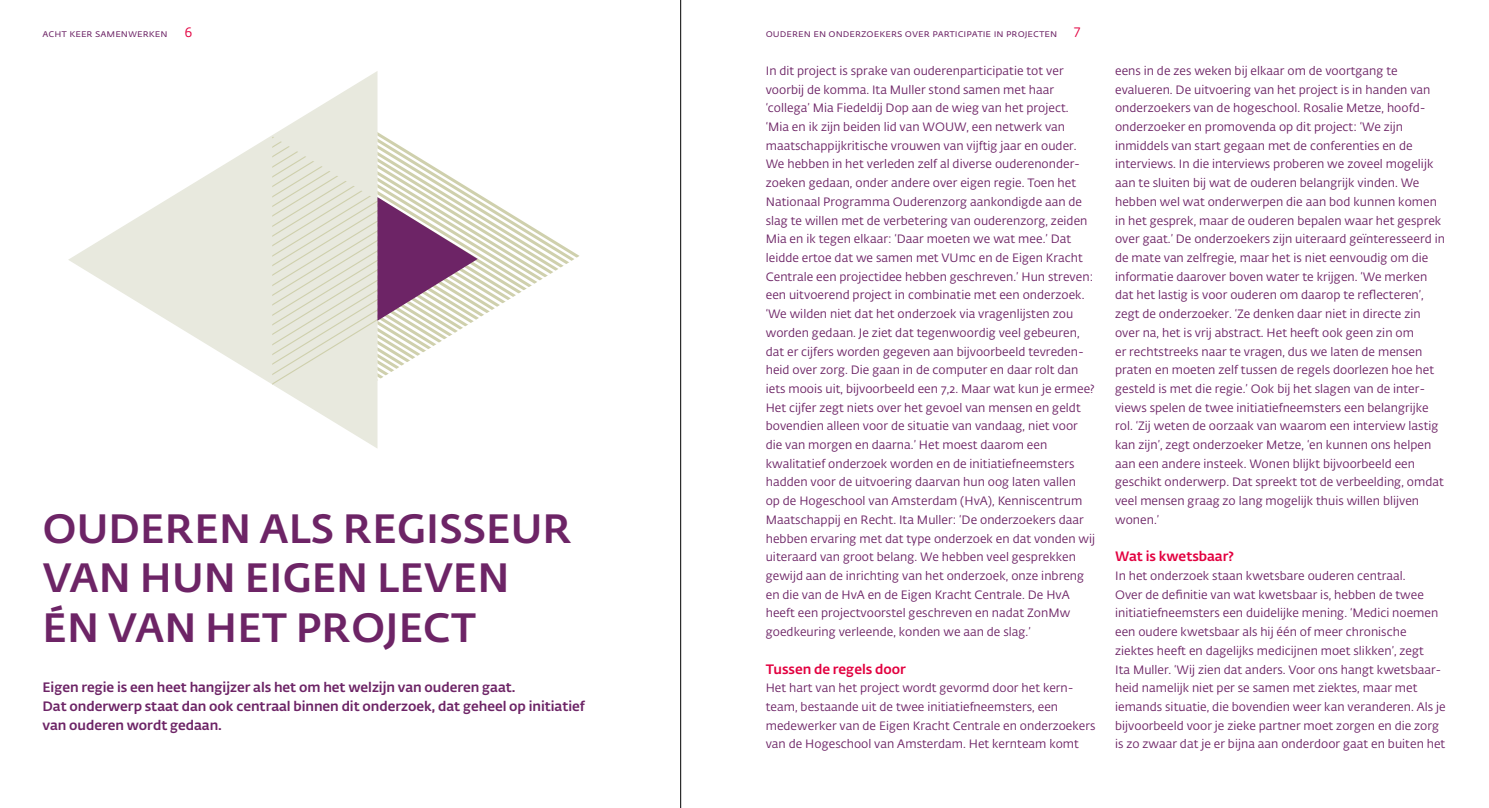
<style>
.page{position:relative;width:1489px;height:808px;background:#fff}
.page>*{position:absolute;margin:0;border:0;box-sizing:border-box;transform-origin:0 0}
.t1{font:500 40.5px/49.5px "Fedra Sans Alt Std";letter-spacing:.115em;color:#6d2466}
.t2{font:500 13.5px/18.8px "Fedra Sans Alt Std";letter-spacing:-.005em;color:#6d2466}
.t3{font:500 13.5px "Fedra Sans Alt Std";letter-spacing:-.005em;color:#e20040}
.t4{font:13.5px "Fedra Sans Alt Std";color:#e20040}
.t5{font:12px/18.8px "Fedra Sans Alt Std";letter-spacing:.005em;color:#6d2466}
.t6{font:10.5px "Fedra Sans Alt Std";letter-spacing:-.005em;color:#6d2466}
</style>
<div class="page">
<svg style="left:68px;top:71px;width:309px;height:377px"></svg>
<svg style="left:272px;top:136px;width:106px;height:254px;background:#e5e6d9"></svg>
<svg style="left:377px;top:130px;width:203px;height:250px"></svg>
<svg style="left:377px;top:197px;width:100px;height:124px"></svg>
<hr style="left:680px;top:0;width:1px;height:808px;background:#000">
<p class="t6" style="left:43px;top:27px;width:127px">acht keer samenwerken</p>
<p class="t4" style="left:184px;top:25px;width:9px">6</p>
<p class="t6" style="left:765px;top:27px;width:293px">ouderen en onderzoekers over participatie in projecten</p>
<p class="t4" style="left:1074px;top:25px;width:8px">7</p>
<h1 class="t1" style="left:43px;top:504px;width:531px">Ouderen als regisseur van hun eigen leven<br>én van het project</h1>
<p class="t2" style="left:43px;top:678px;width:544px">Eigen regie is een heet hangijzer als het om het welzijn van ouderen gaat.<br>Dat onderwerp staat dan ook centraal binnen dit onderzoek, dat geheel op initiatief van ouderen wordt gedaan.</p>
<p class="t5" style="left:765px;top:61px;width:331px">In dit project is sprake van ouderenparticipatie tot ver voorbij de komma. Ita Muller stond samen met haar ‘collega’ Mia Fiedeldij Dop aan de wieg van het project.<br>‘Mia en ik zijn beiden lid van WOUW, een netwerk van maatschappijkritische vrouwen van vijftig jaar en ouder.<br>We hebben in het verleden zelf al diverse ouderenonder&shy;zoeken gedaan, onder andere over eigen regie. Toen het Nationaal Programma Ouderenzorg aankondigde aan de slag te willen met de verbetering van ouderenzorg, zeiden Mia en ik tegen elkaar: ‘Daar moeten we wat mee.’ Dat leidde ertoe dat we samen met VUmc en de Eigen Kracht Centrale een projectidee hebben geschreven.’ Hun streven: een uitvoerend project in combinatie met een onderzoek. ‘We wilden niet dat het onderzoek via vragenlijsten zou worden gedaan. Je ziet dat tegenwoordig veel gebeuren, dat er cijfers worden gegeven aan bijvoorbeeld tevreden&shy;heid over zorg. Die gaan in de computer en daar rolt dan iets moois uit, bijvoorbeeld een 7,2. Maar wat kun je ermee?<br>Het cijfer zegt niets over het gevoel van mensen en geldt bovendien alleen voor de situatie van vandaag, niet voor die van morgen en daarna.’ Het moest daarom een kwalitatief onderzoek worden en de initiatiefneemsters hadden voor de uitvoering daarvan hun oog laten vallen<br>op de Hogeschool van Amsterdam (HvA), Kenniscentrum Maatschappij en Recht. Ita Muller: ‘De onderzoekers daar hebben ervaring met dat type onderzoek en dat vonden wij uiteraard van groot belang. We hebben veel gesprekken gewijd aan de inrichting van het onderzoek, onze inbreng en die van de HvA en de Eigen Kracht Centrale. De HvA heeft een projectvoorstel geschreven en nadat ZonMw goedkeuring verleende, konden we aan de slag.’</p>
<p class="t3" style="left:765px;top:660px;width:141px">Tussen de regels door</p>
<p class="t5" style="left:765px;top:679px;width:331px">Het hart van het project wordt gevormd door het kern&shy;team, bestaande uit de twee initiatiefneemsters, een medewerker van de Eigen Kracht Centrale en onderzoekers van de Hogeschool van Amsterdam. Het kernteam komt</p>
<p class="t5" style="left:1115px;top:61px;width:331px">eens in de zes weken bij elkaar om de voortgang te evalueren. De uitvoering van het project is in handen van onderzoekers van de hogeschool. Rosalie Metze, hoofd&shy;onderzoeker en promovenda op dit project: ‘We zijn inmiddels van start gegaan met de conferenties en de interviews. In die interviews proberen we zoveel mogelijk aan te sluiten bij wat de ouderen belangrijk vinden. We hebben wel wat onderwerpen die aan bod kunnen komen in het gesprek, maar de ouderen bepalen waar het gesprek over gaat.’ De onderzoekers zijn uiteraard geïnteresseerd in de mate van zelfregie, maar het is niet eenvoudig om die informatie daarover boven water te krijgen. ‘We merken dat het lastig is voor ouderen om daarop te reflecteren’, zegt de onderzoeker. ‘Ze denken daar niet in directe zin over na, het is vrij abstract. Het heeft ook geen zin om<br>er rechtstreeks naar te vragen, dus we laten de mensen praten en moeten zelf tussen de regels doorlezen hoe het gesteld is met die regie.’ Ook bij het slagen van de inter&shy;views spelen de twee initiatiefneemsters een belangrijke rol. ‘Zij weten de oorzaak van waarom een interview lastig kan zijn’, zegt onderzoeker Metze, ‘en kunnen ons helpen aan een andere insteek. Wonen blijkt bijvoorbeeld een geschikt onderwerp. Dat spreekt tot de verbeelding, omdat veel mensen graag zo lang mogelijk thuis willen blijven wonen.’</p>
<p class="t3" style="left:1115px;top:548px;width:120px">Wat is kwetsbaar?</p>
<p class="t5" style="left:1115px;top:567px;width:332px">In het onderzoek staan kwetsbare ouderen centraal.<br>Over de definitie van wat kwetsbaar is, hebben de twee initiatiefneemsters een duidelijke mening. ‘Medici noemen een oudere kwetsbaar als hij één of meer chronische ziektes heeft en dagelijks medicijnen moet slikken’, zegt<br>Ita Muller. ‘Wij zien dat anders. Voor ons hangt kwetsbaar&shy;heid namelijk niet per se samen met ziektes, maar met iemands situatie, die bovendien weer kan veranderen. Als je bijvoorbeeld voor je zieke partner moet zorgen en die zorg is zo zwaar dat je er bijna aan onderdoor gaat en buiten het</p>
</div>
